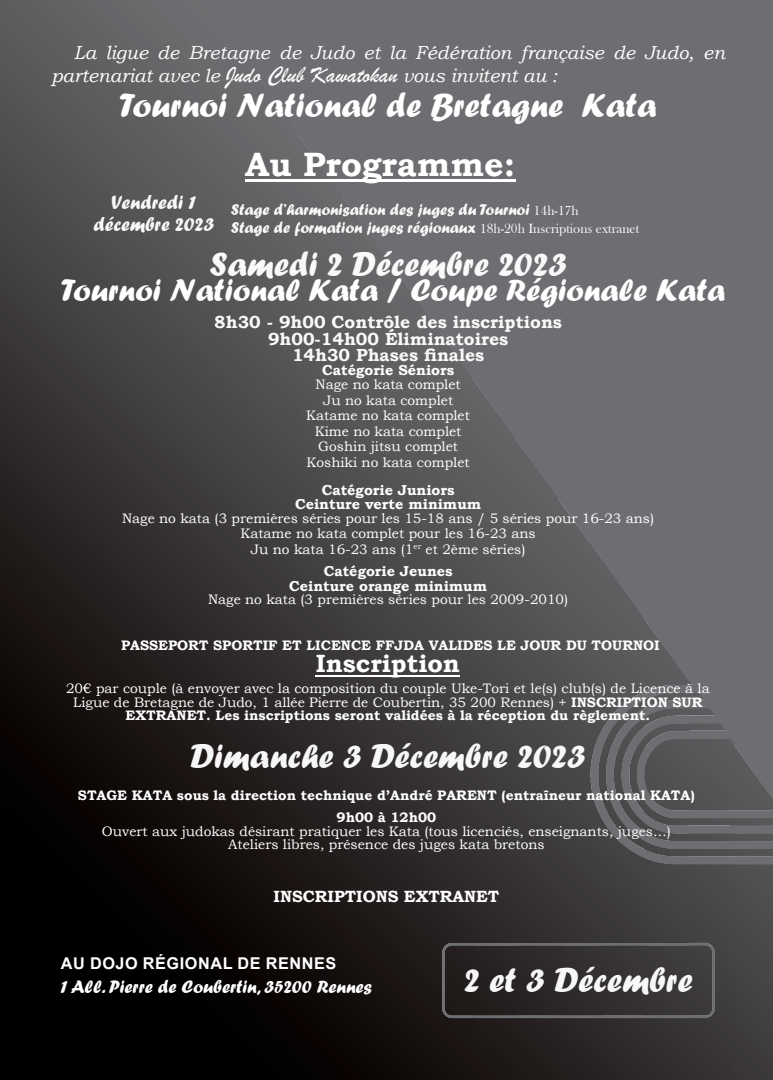
<style>
.page{position:relative;width:773px;height:1080px;background:#fff}
.page>*{position:absolute;margin:0;border:0;box-sizing:border-box;transform-origin:0 0}
.t1{font:35.38px "Forte";color:rgb(255 255 255/.97)}
.t2{font:35px "Forte";color:rgb(255 255 255/.97)}
.t3{font:35px "Forte";color:#fff}
.t4{font:700 33.75px "Bookman Old Style";color:#fff}
.t5{font:32.5px "Forte";color:#fff}
.t6{font:700 25px "Bookman Old Style";color:#fff}
.t7{font:20px/22.5px "Forte";color:rgb(255 255 255/.97);text-align:center}
.t8{font:italic 18.75px/23.8px "Bookman Old Style";color:#fff}
.t9{font:18.75px "Forte";color:#fff}
.t10{font:700 17.5px/16.9px "Bookman Old Style";color:rgb(255 255 255/.97);text-align:center}
.t11{font:16.25px/18.1px "Forte";color:rgb(255 255 255/.97)}
.t12{font:700 16.25px "Arial";letter-spacing:.035em;color:#fff}
.t13{font:700 16.25px "Bookman Old Style";color:#fff}
.t14{font:700 14.38px/14.4px "Bookman Old Style";color:#fff;text-align:center}
.t15{font:13.75px/15.5px "Bookman Old Style";color:#fff;text-align:center}
.t16{font:700 13.75px/22px "Bookman Old Style";color:#fff;text-align:center}
.s1{font-family:"Brush Script";font-style:normal;font-size:23.75px}
.s2{font-family:"Bask Old Face";font-size:13.75px}
.s3{font-weight:700}
</style>
<div class="page">
<div style="left:0;top:0;width:772px;height:1080px;background:#6d6e71"></div>
<img style="left:0;top:0;width:257px;height:1080px">
<img style="left:257px;top:137px;width:44px;height:943px">
<img style="left:301px;top:138px;width:44px;height:942px">
<img style="left:343px;top:197px;width:43px;height:883px">
<img style="left:386px;top:257px;width:43px;height:823px">
<img style="left:472px;top:378px;width:44px;height:702px">
<img style="left:515px;top:439px;width:44px;height:641px">
<img style="left:559px;top:502px;width:43px;height:578px">
<img style="left:602px;top:561px;width:42px;height:519px">
<img style="left:644px;top:619px;width:45px;height:461px">
<img style="left:689px;top:680px;width:43px;height:400px">
<img style="left:730px;top:740px;width:42px;height:340px">
<hr style="left:245px;top:180px;width:270px;height:2px;background:#fff">
<hr style="left:316px;top:675px;width:144px;height:2px;background:#fff">
<h3 class="t8" style="left:51px;top:42px;width:675px;text-indent:22px">La ligue de Bretagne de Judo et la Fédération française de Judo, en partenariat avec le <span class="s1">Judo Club Kawatokan</span> vous invitent au :</h3>
<h2 class="t3" style="left:119px;top:94px;width:538px">Tournoi National de Bretagne Kata</h2>
<h3 class="t4" style="left:245px;top:151px;width:272px">Au Programme:</h3>
<h3 class="t7" style="left:93px;top:193px;width:122px">Vendredi 1 décembre 2023</h3>
<h2 class="t2" style="left:210px;top:253px;width:358px">Samedi 2 Décembre 2023</h2>
<p class="t11" style="left:231px;top:202px;width:410px">Stage d’harmonisation des juges du Tournoi <span class="s2">14h-17h<br></span>Stage de formation juges régionaux <span class="s2">18h-20h Inscriptions extranet</span></p>
<h3 class="t5" style="left:61px;top:279px;width:665px">Tournoi National Kata / Coupe Régionale Kata</h3>
<p class="t10" style="left:214px;top:315px;width:349px">8h30 - 9h00 Contrôle des inscriptions<br>9h00-14h00 Éliminatoires<br>14h30 Phases finales</p>
<p class="t14" style="left:322px;top:365px;width:133px">Catégorie Séniors</p>
<p class="t15" style="left:306px;top:378px;width:165px">Nage no kata complet<br>Ju no kata complet<br>Katame no kata complet<br>Kime no kata complet<br>Goshin jitsu complet<br>Koshiki no kata complet</p>
<p class="t14" style="left:295px;top:484px;width:188px">Catégorie Juniors<br>Ceinture verte minimum</p>
<p class="t15" style="left:122px;top:512px;width:533px">Nage no kata (3 premières séries pour les 15-18 ans / 5 séries pour 16-23 ans)<br>Katame no kata complet pour les 16-23 ans<br>Ju no kata 16-23 ans (1<sup>er</sup> et 2ème séries)</p>
<p class="t14" style="left:289px;top:566px;width:199px">Catégorie Jeunes<br>Ceinture orange minimum</p>
<p class="t15" style="left:208px;top:593px;width:361px">Nage no kata (3 premières séries pour les 2009-2010)</p>
<p class="t16" style="left:121px;top:635px;width:540px">PASSEPORT SPORTIF ET LICENCE FFJDA VALIDES LE JOUR DU TOURNOI</p>
<h3 class="t6" style="left:316px;top:654px;width:146px">Inscription</h3>
<p class="t15" style="left:66px;top:683px;width:645px;line-height:13.8px">20€ par couple (à envoyer avec la composition du couple Uke-Tori et le(s) club(s) de Licence à la<br>Ligue de Bretagne de Judo, 1 allée Pierre de Coubertin, 35 200 Rennes) + <span class="s3">INSCRIPTION SUR<br>EXTRANET. Les inscriptions seront validées à la réception du règlement.</span></p>
<h2 class="t2" style="left:190px;top:744px;width:397px">Dimanche 3 Décembre 2023</h2>
<p class="t16" style="left:78px;top:785px;width:618px">STAGE KATA sous la direction technique d’André PARENT (entraîneur national KATA)<br>9h00 à 12h00</p>
<p class="t15" style="left:102px;top:825px;width:570px;line-height:13.8px">Ouvert aux judokas désirant pratiquer les Kata (tous licenciés, enseignants, juges…)<br>Ateliers libres, présence des juges kata bretons</p>
<p class="t13" style="left:273px;top:890px;width:227px">INSCRIPTIONS EXTRANET</p>
<p class="t12" style="left:61px;top:958px;width:277px">AU DOJO RÉGIONAL DE RENNES</p>
<h3 class="t9" style="left:61px;top:980px;width:313px">1 All. Pierre de Coubertin, 35200 Rennes</h3>
<h1 class="t1" style="left:463px;top:969px;width:230px">2 et 3 Décembre</h1>
</div>
